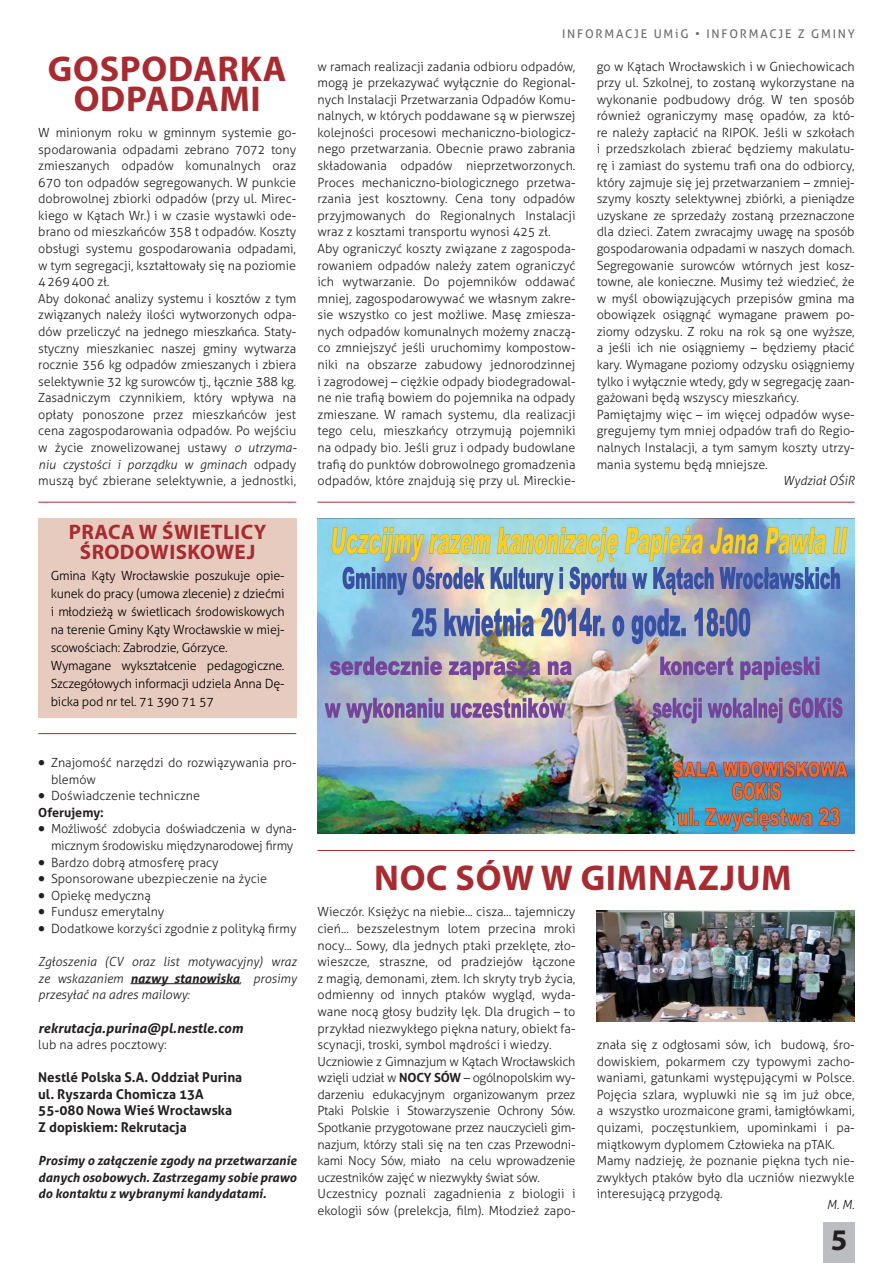
<style>
.page{position:relative;width:893px;height:1263px;background:#fff}
.page>*{position:absolute;margin:0;border:0;box-sizing:border-box;transform-origin:0 0}
.t1{font:700 36px/30px "Myriad Pro";letter-spacing:.02em;color:#a72b30;text-align:right}
.t2{font:700 30px "Myriad Pro";color:#231f20}
.t3{font:700 21px "Myriad Pro";color:#a72b30}
.t4{font:700 13.5px/16.6px "Aller";color:#231f20}
.t5{font:italic 700 13.5px "Aller";color:#231f20}
.t6{font:300 12.6px/16.6px "Aller";color:#231f20}
.t7{font:300 12.6px/18px "Aller";letter-spacing:-.02em;color:#000}
.t8{font:italic 300 12.6px/16.6px "Aller";color:#231f20;text-align:justify}
.t9{font:italic 700 12.6px/16.6px "Aller";color:#231f20;text-align:justify}
.t10{font:300 12.6px/16.6px "Aller";letter-spacing:-.02em;color:#231f20;text-align:right}
.t11{font:12px "Aller";letter-spacing:.15em;color:#6c6d70}
.s1{font-style:italic}
.s2{font-weight:700}
</style>
<div class="page">
<div style="left:823px;top:1222px;width:32px;height:41px;background:#bcbdc0"></div>
<div style="left:38px;top:518px;width:258px;height:199px;background:#e8cbbf"></div>
<hr style="left:38px;top:733px;width:258px;height:1px;background:#a72b30">
<hr style="left:38px;top:502px;width:258px;height:1px;background:#a72b30">
<hr style="left:317px;top:502px;width:538px;height:1px;background:#a72b30">
<hr style="left:317px;top:850px;width:538px;height:1px;background:#a72b30">
<hr style="left:130px;top:983px;width:110px;height:1px;background:#231f20">
<img style="left:597px;top:910px;width:258px;height:112px">
<img style="left:317px;top:518px;width:538px;height:315px">
<h1 class="t1" style="left:48px;top:53px;width:50px">GOSPODARKA<br>ODPADAMI</h1>
<p class="t6" style="left:38px;top:124px;width:260px">W minionym roku w gminnym systemie go&shy;spodarowania odpadami zebrano 7072 tony zmieszanych odpadów komunalnych oraz 670 ton odpadów segregowanych. W punkcie dobrowolnej zbiorki odpadów (przy ul. Mirec&shy;kiego w Kątach Wr.) i w czasie wystawki ode&shy;brano od mieszkańców 358 t odpadów. Koszty obsługi systemu gospodarowania odpadami, w tym segregacji, kształtowały się na poziomie 4 269 400 zł.<br>Aby dokonać analizy systemu i kosztów z tym związanych należy ilości wytworzonych odpa&shy;dów przeliczyć na jednego mieszkańca. Staty&shy;styczny mieszkaniec naszej gminy wytwarza rocznie 356 kg odpadów zmieszanych i zbiera selektywnie 32 kg surowców tj., łącznie 388 kg.<br>Zasadniczym czynnikiem, który wpływa na opłaty ponoszone przez mieszkańców jest cena zagospodarowania odpadów. Po wejściu w życie znowelizowanej ustawy <span class="s1">o utrzyma&shy;niu czystości i porządku w gminach</span> odpady muszą być zbierane selektywnie, a jednostki,</p>
<h3 class="t3" style="left:69px;top:519px;width:27px">PRACA</h3>
<h3 class="t3" style="left:139px;top:519px;width:48px">W ŚWIETLICY</h3>
<h3 class="t3" style="left:80px;top:538px;width:27px">ŚRODOWISKOWEJ</h3>
<p class="t7" style="left:51px;top:566px;width:235px">Gmina Kąty Wrocławskie poszukuje opie&shy;kunek do pracy (umowa zlecenie) z dziećmi i młodzieżą w świetlicach środowiskowych na terenie Gminy Kąty Wrocławskie w miej&shy;scowościach: Zabrodzie, Górzyce.<br>Wymagane wykształcenie pedagogiczne.<br>Szczegółowych informacji udziela Anna Dę&shy;bicka pod nr tel. 71 390 71 57</p>
<p class="t6" style="left:51px;top:754px;width:247px;text-indent:-13px">• Znajomość narzędzi do rozwiązywania pro&shy;blemów</p>
<p class="t6" style="left:38px;top:787px;width:163px">• Doświadczenie techniczne<br><span class="s2">Oferujemy:</span></p>
<p class="t10" style="left:38px;top:821px;width:260px">• Możliwość zdobycia doświadczenia w dyna&shy;micznym środowisku międzynarodowej firmy</p>
<p class="t6" style="left:38px;top:854px;width:182px">• Bardzo dobrą atmosferę pracy</p>
<p class="t6" style="left:38px;top:870px;width:230px">• Sponsorowane ubezpieczenie na życie</p>
<p class="t6" style="left:38px;top:887px;width:114px">• Opiekę medyczną</p>
<p class="t6" style="left:38px;top:904px;width:128px">• Fundusz emerytalny</p>
<p class="t6" style="left:38px;top:920px;width:260px">• Dodatkowe korzyści zgodnie z polityką firmy</p>
<p class="t8" style="left:38px;top:953px;width:260px">Zgłoszenia (CV oraz list motywacyjny) wraz ze wskazaniem <span class="s2">nazwy stanowiska</span>, prosimy przesyłać na adres mailowy:</p>
<p class="t5" style="left:38px;top:1019px;width:206px">rekrutacja.purina@pl.nestle.com</p>
<p class="t6" style="left:38px;top:1036px;width:130px">lub na adres pocztowy:</p>
<p class="t4" style="left:38px;top:1069px;width:206px">Nestlé Polska S.A. Oddział Purina ul. Ryszarda Chomicza 13A<br>55-080 Nowa Wieś Wrocławska<br>Z dopiskiem: Rekrutacja</p>
<p class="t9" style="left:38px;top:1152px;width:260px">Prosimy o załączenie zgody na przetwarzanie danych osobowych. Zastrzegamy sobie prawo do kontaktu z wybranymi kandydatami.</p>
<p class="t11" style="left:562px;top:26px;width:294px">INFORMACJE UMiG • INFORMACJE Z GMINY</p>
<p class="t6" style="left:317px;top:58px;width:259px">w ramach realizacji zadania odbioru odpadów, mogą je przekazywać wyłącznie do Regional&shy;nych Instalacji Przetwarzania Odpadów Komu&shy;nalnych, w których poddawane są w pierwszej kolejności procesowi mechaniczno-biologicz&shy;nego przetwarzania. Obecnie prawo zabrania składowania odpadów nieprzetworzonych.<br>Proces mechaniczno-biologicznego przetwa&shy;rzania jest kosztowny. Cena tony odpadów przyjmowanych do Regionalnych Instalacji wraz z kosztami transportu wynosi 425 zł.<br>Aby ograniczyć koszty związane z zagospoda&shy;rowaniem odpadów należy zatem ograniczyć ich wytwarzanie. Do pojemników oddawać mniej, zagospodarowywać we własnym zakre&shy;sie wszystko co jest możliwe. Masę zmiesza&shy;nych odpadów komunalnych możemy znaczą&shy;co zmniejszyć jeśli uruchomimy kompostow&shy;niki na obszarze zabudowy jednorodzinnej i zagrodowej – ciężkie odpady biodegradowal&shy;ne nie trafią bowiem do pojemnika na odpady zmieszane. W ramach systemu, dla realizacji tego celu, mieszkańcy otrzymują pojemniki na odpady bio. Jeśli gruz i odpady budowlane trafią do punktów dobrowolnego gromadzenia odpadów, które znajdują się przy ul. Mireckie-</p>
<p class="t6" style="left:597px;top:58px;width:259px">go w Kątach Wrocławskich i w Gniechowicach przy ul. Szkolnej, to zostaną wykorzystane na wykonanie podbudowy dróg. W ten sposób również ograniczymy masę opadów, za któ&shy;re należy zapłacić na RIPOK. Jeśli w szkołach i przedszkolach zbierać będziemy makulatu&shy;rę i zamiast do systemu trafi ona do odbiorcy, który zajmuje się jej przetwarzaniem – zmniej&shy;szymy koszty selektywnej zbiórki, a pieniądze uzyskane ze sprzedaży zostaną przeznaczone dla dzieci. Zatem zwracajmy uwagę na sposób gospodarowania odpadami w naszych domach.<br>Segregowanie surowców wtórnych jest kosz&shy;towne, ale konieczne. Musimy też wiedzieć, że w myśl obowiązujących przepisów gmina ma obowiązek osiągnąć wymagane prawem po&shy;ziomy odzysku. Z roku na rok są one wyższe, a jeśli ich nie osiągniemy – będziemy płacić kary. Wymagane poziomy odzysku osiągniemy tylko i wyłącznie wtedy, gdy w segregację zaan&shy;gażowani będą wszyscy mieszkańcy.<br>Pamiętajmy więc – im więcej odpadów wyse&shy;gregujemy tym mniej odpadów trafi do Regio&shy;nalnych Instalacji, a tym samym koszty utrzy&shy;mania systemu będą mniejsze.</p>
<p class="t8" style="left:783px;top:472px;width:73px">Wydział OŚiR</p>
<h1 class="t1" style="left:374px;top:862px;width:419px">NOC SÓW W GIMNAZJUM</h1>
<p class="t6" style="left:317px;top:904px;width:259px">Wieczór. Księżyc na niebie... cisza... tajemniczy cień... bezszelestnym lotem przecina mroki nocy... Sowy, dla jednych ptaki przeklęte, zło&shy;wieszcze, straszne, od pradziejów łączone z magią, demonami, złem. Ich skryty tryb życia, odmienny od innych ptaków wygląd, wyda&shy;wane nocą głosy budziły lęk. Dla drugich – to przykład niezwykłego piękna natury, obiekt fa&shy;scynacji, troski, symbol mądrości i wiedzy.<br>Uczniowie z Gimnazjum w Kątach Wrocławskich wzięli udział w <span class="s2">NOCY SÓW</span> – ogólnopolskim wy&shy;darzeniu edukacyjnym organizowanym przez Ptaki Polskie i Stowarzyszenie Ochrony Sów.<br>Spotkanie przygotowane przez nauczycieli gim&shy;nazjum, którzy stali się na ten czas Przewodni&shy;kami Nocy Sów, miało na celu wprowadzenie uczestników zajęć w niezwykły świat sów.<br>Uczestnicy poznali zagadnienia z biologii i ekologii sów (prelekcja, film). Młodzież zapo-</p>
<p class="t6" style="left:597px;top:1036px;width:259px">znała się z odgłosami sów, ich budową, śro&shy;dowiskiem, pokarmem czy typowymi zacho&shy;waniami, gatunkami występującymi w Polsce.<br>Pojęcia szlara, wypluwki nie są im już obce, a wszystko urozmaicone grami, łamigłówkami, quizami, poczęstunkiem, upominkami i pa&shy;miątkowym dyplomem Człowieka na pTAK.<br>Mamy nadzieję, że poznanie piękna tych nie&shy;zwykłych ptaków było dla uczniów niezwykle interesującą przygodą.</p>
<p class="t8" style="left:827px;top:1196px;width:29px">M. M.</p>
<h2 class="t2" style="left:831px;top:1220px;width:18px">5</h2>
</div>
